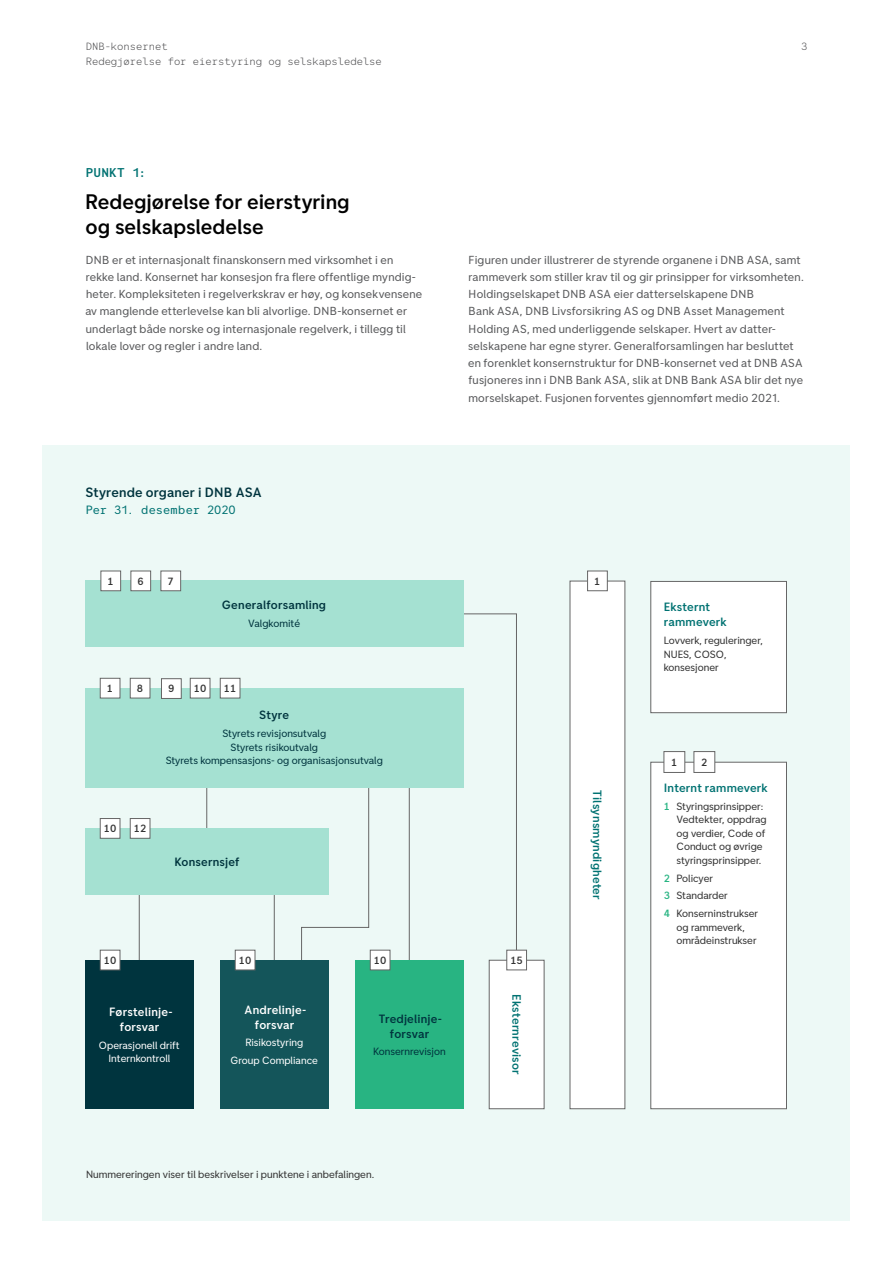
<style>
.page{position:relative;width:893px;height:1263px;background:#fff}
.page>*{position:absolute;margin:0;border:0;box-sizing:border-box;transform-origin:0 0}
.H2_-_Tittel_liten{font:500 21px/25.5px "DNB";color:#000}
.H3_-_Tittel_liten__f{font:500 13.5px "DNB";letter-spacing:.015em;color:#00343e}
.H2_-_Tittel_liten-2{font:500 12.75px "DNB Mono";letter-spacing:.01em;color:#007272}
.t1{font:500 12px/15px "DNB";letter-spacing:.015em;color:#007272}
.t2{font:500 12px/15px "DNB";letter-spacing:.015em;color:#00343e;text-align:center}
.t3{font:500 12px/15px "DNB";letter-spacing:.015em;color:#fff;text-align:center}
.Fakta_-_Tag_2020{font:12px "DNB Mono";letter-spacing:-.005em;color:#007272}
.Brødtekst{font:11.7px/17.2px "DNB";letter-spacing:.02em;color:#58595b}
.t4{font:10.5px/13.5px "DNB";color:#333}
.t5{font:10.5px/13.5px "DNB";color:#00343e;text-align:center}
.t6{font:10.5px/13.5px "DNB";color:#fff;text-align:center}
.t7{font:300 10.5px "DNB Mono";color:#4d4d4f}
.t8{font:500 10.5px "DNB";color:#333}
.s1{font-weight:500;color:#28b482}
</style>
<div class="page">
<div style="left:43px;top:445px;width:807px;height:775px;background:#edf9f6"></div>
<hr style="left:206px;top:766px;width:1px;height:75px;background:#666">
<hr style="left:274px;top:865px;width:1px;height:102px;background:#666">
<svg style="left:301px;top:787px;width:68px;height:174px"></svg>
<hr style="left:409px;top:728px;width:1px;height:242px;background:#666">
<svg style="left:458px;top:613px;width:59px;height:351px"></svg>
<hr style="left:139px;top:852px;width:1px;height:111px;background:#666">
<div style="left:85px;top:581px;width:378px;height:66px;background:#a5e1d2"></div>
<div style="left:85px;top:688px;width:378px;height:99px;background:#a5e1d2"></div>
<div style="left:85px;top:828px;width:243px;height:66px;background:#a5e1d2"></div>
<div style="left:85px;top:960px;width:108px;height:149px;background:#00343e"></div>
<div style="left:220px;top:960px;width:108px;height:149px;background:#14555a"></div>
<div style="left:355px;top:960px;width:108px;height:149px;background:#28b482"></div>
<div style="left:489px;top:960px;width:55px;height:149px;background:#fff"></div>
<div style="left:489px;top:960px;width:55px;height:149px;border:1px solid #666"></div>
<div style="left:570px;top:581px;width:55px;height:528px;background:#fff"></div>
<div style="left:651px;top:581px;width:135px;height:132px;background:#fff"></div>
<div style="left:651px;top:581px;width:136px;height:132px;border:1px solid #666"></div>
<div style="left:651px;top:762px;width:135px;height:347px;background:#fff"></div>
<div style="left:651px;top:762px;width:136px;height:347px;border:1px solid #666"></div>
<div style="left:101px;top:571px;width:20px;height:20px;background:#fff"></div>
<div style="left:101px;top:571px;width:20px;height:20px;border:1px solid #666"></div>
<div style="left:131px;top:571px;width:20px;height:20px;background:#fff"></div>
<div style="left:131px;top:571px;width:20px;height:20px;border:1px solid #666"></div>
<div style="left:161px;top:571px;width:20px;height:20px;background:#fff"></div>
<div style="left:161px;top:571px;width:20px;height:20px;border:1px solid #666"></div>
<div style="left:100px;top:678px;width:20px;height:20px;background:#fff"></div>
<div style="left:100px;top:678px;width:20px;height:20px;border:1px solid #666"></div>
<div style="left:130px;top:678px;width:20px;height:20px;background:#fff"></div>
<div style="left:130px;top:678px;width:20px;height:20px;border:1px solid #666"></div>
<div style="left:161px;top:679px;width:20px;height:19px;background:#fff"></div>
<div style="left:161px;top:678px;width:20px;height:21px;border:1px solid #666"></div>
<div style="left:190px;top:678px;width:20px;height:20px;background:#fff"></div>
<div style="left:190px;top:678px;width:20px;height:20px;border:1px solid #666"></div>
<div style="left:220px;top:678px;width:20px;height:20px;background:#fff"></div>
<div style="left:220px;top:678px;width:20px;height:20px;border:1px solid #666"></div>
<div style="left:100px;top:818px;width:20px;height:20px;background:#fff"></div>
<div style="left:100px;top:818px;width:20px;height:20px;border:1px solid #666"></div>
<div style="left:130px;top:818px;width:20px;height:20px;background:#fff"></div>
<div style="left:130px;top:818px;width:20px;height:20px;border:1px solid #666"></div>
<div style="left:100px;top:950px;width:20px;height:20px;background:#fff"></div>
<div style="left:100px;top:950px;width:20px;height:20px;border:1px solid #666"></div>
<div style="left:235px;top:950px;width:20px;height:20px;background:#fff"></div>
<div style="left:235px;top:950px;width:20px;height:20px;border:1px solid #666"></div>
<div style="left:370px;top:950px;width:20px;height:20px;background:#fff"></div>
<div style="left:370px;top:950px;width:20px;height:20px;border:1px solid #666"></div>
<div style="left:507px;top:950px;width:19px;height:20px;background:#fff"></div>
<div style="left:507px;top:950px;width:20px;height:20px;border:1px solid #666"></div>
<div style="left:588px;top:571px;width:19px;height:20px;background:#fff"></div>
<div style="left:587px;top:571px;width:20px;height:20px;border:1px solid #666"></div>
<div style="left:664px;top:751px;width:21px;height:21px;background:#fff"></div>
<div style="left:664px;top:751px;width:21px;height:22px;border:1px solid #666"></div>
<div style="left:694px;top:751px;width:21px;height:21px;background:#fff"></div>
<div style="left:694px;top:751px;width:21px;height:22px;border:1px solid #666"></div>
<p class="t7" style="left:86px;top:40px;width:83px">DNB-konsernet</p>
<p class="t7" style="left:801px;top:40px;width:8px">3</p>
<p class="t7" style="left:86px;top:55px;width:298px">Redegjørelse for eierstyring og selskapsledelse</p>
<h2 class="H2_-_Tittel_liten-2" style="left:86px;top:165px;width:62px">PUNKT 1:</h2>
<h2 class="H2_-_Tittel_liten" style="left:85px;top:189px;width:266px">Redegjørelse for eierstyring og selskapsledelse</h2>
<p class="Brødtekst" style="left:85px;top:251px;width:338px">DNB er et internasjonalt finanskonsern med virksomhet i en rekke land. Konsernet har konsesjon fra flere offentlige myndig&shy;heter. Kompleksiteten i regelverkskrav er høy, og konsekvensene av manglende etterlevelse kan bli alvorlige. DNB-konsernet er underlagt både norske og internasjonale regelverk, i tillegg til lokale lover og regler i andre land.</p>
<p class="Brødtekst" style="left:468px;top:251px;width:337px">Figuren under illustrerer de styrende organene i DNB ASA, samt rammeverk som stiller krav til og gir prinsipper for virksomheten.<br>Holdingselskapet DNB ASA eier datterselskapene DNB<br>Bank ASA, DNB Livsforsikring AS og DNB Asset Management Holding AS, med underliggende selskaper. Hvert av datter&shy;selskapene har egne styrer. Generalforsamlingen har besluttet en forenklet konsernstruktur for DNB-konsernet ved at DNB ASA fusjoneres inn i DNB Bank ASA, slik at DNB Bank ASA blir det nye morselskapet. Fusjonen forventes gjennomført medio 2021.</p>
<h3 class="H3_-_Tittel_liten__f" style="left:85px;top:485px;width:178px">Styrende organer i DNB ASA</h3>
<p class="Fakta_-_Tag_2020" style="left:86px;top:502px;width:151px">Per 31. desember 2020</p>
<p class="t8" style="left:108px;top:575px;width:8px">1</p>
<p class="t8" style="left:138px;top:575px;width:8px">6</p>
<p class="t8" style="left:168px;top:575px;width:8px">7</p>
<p class="t2" style="left:222px;top:598px;width:106px">Generalforsamling</p>
<p class="t5" style="left:248px;top:617px;width:53px">Valgkomité</p>
<p class="t8" style="left:107px;top:682px;width:8px">1</p>
<p class="t8" style="left:137px;top:682px;width:8px">8</p>
<p class="t8" style="left:168px;top:682px;width:8px">9</p>
<p class="t8" style="left:194px;top:682px;width:14px">10</p>
<p class="t8" style="left:224px;top:682px;width:14px">11</p>
<p class="t2" style="left:259px;top:708px;width:31px">Styre</p>
<p class="t5" style="left:166px;top:727px;width:219px">Styrets revisjonsutvalg<br>Styrets risikoutvalg<br>Styrets kompensasjons- og organisasjonsutvalg</p>
<p class="t8" style="left:104px;top:822px;width:14px">10</p>
<p class="t8" style="left:134px;top:822px;width:14px">12</p>
<p class="t2" style="left:174px;top:854px;width:67px">Konsernsjef</p>
<p class="t8" style="left:104px;top:954px;width:14px">10</p>
<p class="t8" style="left:239px;top:954px;width:14px">10</p>
<p class="t8" style="left:374px;top:954px;width:14px">10</p>
<p class="t8" style="left:510px;top:954px;width:14px">15</p>
<p class="t3" style="left:109px;top:1004px;width:65px">Førstelinje&shy;forsvar</p>
<p class="t6" style="left:99px;top:1038px;width:82px">Operasjonell drift<br>Internkontroll</p>
<p class="t3" style="left:245px;top:1002px;width:63px">Andrelinje&shy;forsvar</p>
<p class="t6" style="left:231px;top:1034px;width:89px;line-height:17.7px">Risikostyring<br>Group Compliance</p>
<p class="t2" style="left:379px;top:1011px;width:65px">Tredjelinje&shy;forsvar</p>
<p class="t5" style="left:373px;top:1045px;width:74px">Konsernrevisjon</p>
<p class="t4" style="left:86px;top:1167px;width:290px">Nummereringen viser til beskrivelser i punktene i anbefalingen.</p>
<p class="t1" style="left:524px;top:994px;width:82px;rotate:90deg">Eksternrevisor</p>
<p class="t8" style="left:594px;top:575px;width:8px">1</p>
<p class="t1" style="left:605px;top:790px;width:111px;rotate:90deg">Tilsynsmyndigheter</p>
<p class="t1" style="left:664px;top:600px;width:65px">Eksternt rammeverk</p>
<p class="t4" style="left:664px;top:634px;width:101px">Lovverk, reguleringer,<br>NUES, COSO,<br>konses joner</p>
<p class="t8" style="left:671px;top:756px;width:8px">1</p>
<p class="t8" style="left:701px;top:756px;width:8px">2</p>
<p class="t1" style="left:664px;top:780px;width:106px">Internt rammeverk</p>
<p class="t4" style="left:676px;top:799px;width:92px;text-indent:-13px"><span class="s1">1</span> Styrings prinsipper:<br>Vedtekter, oppdrag og verdier, Code of<br>Conduct og øvrige styringsprinsipper.</p>
<p class="t4" style="left:664px;top:869px;width:96px;line-height:17.7px"><span class="s1">2</span> Policyer<br><span class="s1">3</span> Standarder<br><span class="s1">4</span> Konsern instrukser</p>
<p class="t4" style="left:676px;top:920px;width:82px">og ramme verk, område instrukser</p>
</div>
